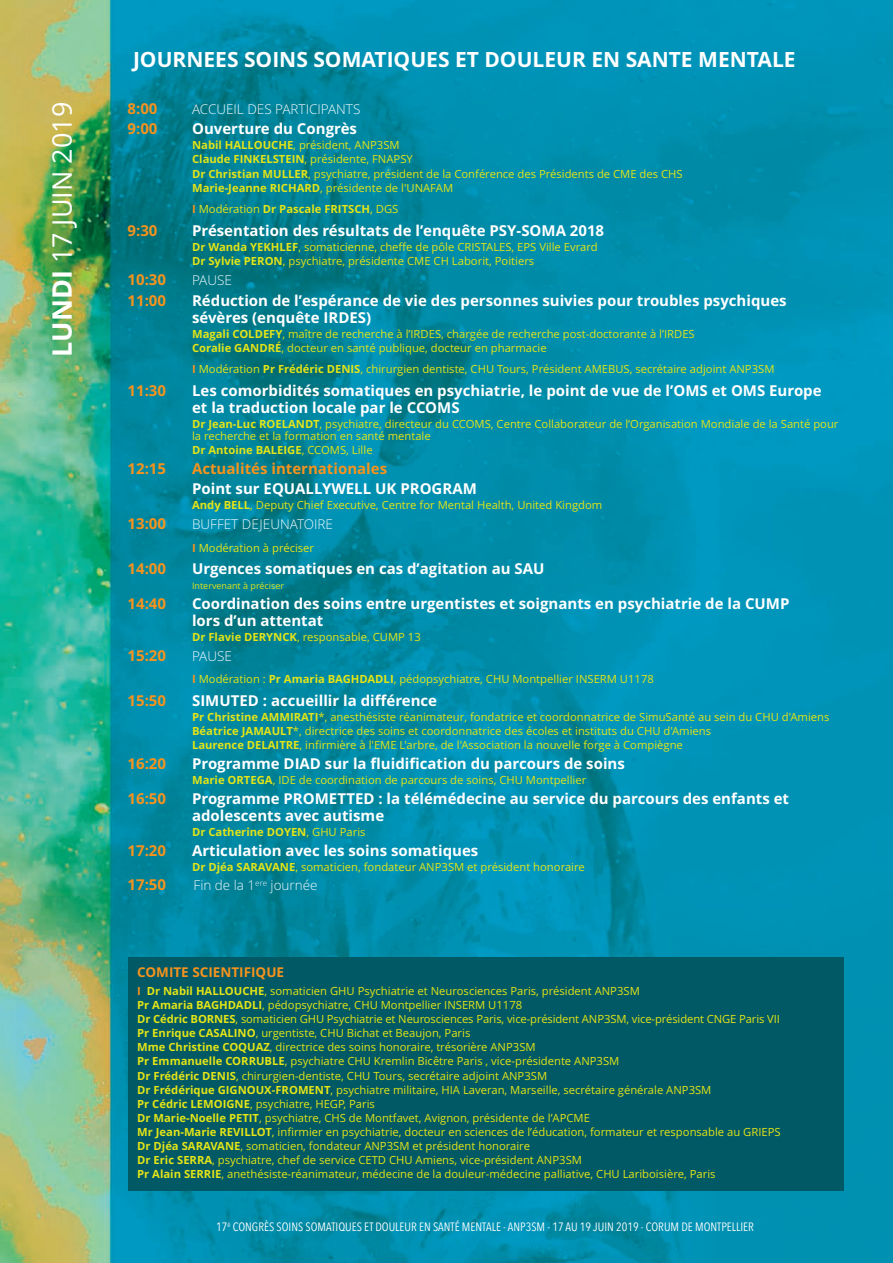
<style>
.page{position:relative;width:893px;height:1263px;background:#fff}
.page>*{position:absolute;margin:0;border:0;box-sizing:border-box;transform-origin:0 0}
.t1{font:27px "Open Sans";color:#fff}
.t2{font:700 21px "Open Sans";color:#fff}
.t3{font:700 15px/16.5px "Open Sans";color:#fff}
.t4{font:700 15px "Open Sans";color:#f7931d}
.t5{font:300 13.5px "Open Sans";color:#f0f9fd}
.t6{font:700 13.5px "Open Sans";color:#f7931d}
.t7{font:12px "Avenir Next Condensed";color:#fff}
.t8{font:11.25px/12px "Open Sans";color:#e4e417}
.t9{font:700 11.25px "Open Sans";color:#e4e417}
.t10{font:9px "Open Sans";color:#e4e417}
.s1{font-weight:700}
.s2{color:#f7931d}
.s3{font-weight:400}
.s4{font-weight:700;color:#f7931d}
</style>
<div class="page">
<img style="left:0;top:0;width:893px;height:1263px">
<div style="left:128px;top:957px;width:715px;height:234px;background:#005965"></div>
<p class="t1" style="left:51px;top:357px;width:256px;rotate:-90deg"><span class="s1">LUNDI</span> 17 JUIN 2019</p>
<p class="t2" style="left:133px;top:51px;width:664px">JOURNEES SOINS SOMATIQUES ET DOULEUR EN SANTE MENTALE</p>
<p class="t4" style="left:128px;top:102px;width:31px">8:00</p>
<p class="t5" style="left:192px;top:101px;width:170px">ACCUEIL DES PARTICIPANTS</p>
<p class="t4" style="left:128px;top:123px;width:31px">9:00</p>
<p class="t3" style="left:192px;top:122px;width:166px">Ouverture du Congrès</p>
<p class="t8" style="left:192px;top:140px;width:209px"><span class="s1">Nabil HALLOUCHE</span>, président, ANP3SM</p>
<p class="t8" style="left:192px;top:154px;width:222px"><span class="s1">Claude FINKELSTEIN</span>, présidente, FNAPSY</p>
<p class="t8" style="left:192px;top:169px;width:492px"><span class="s1">Dr Christian MULLER</span>, psychiatre, président de la Conférence des Présidents de CME des CHS</p>
<p class="t8" style="left:192px;top:183px;width:263px"><span class="s1">Marie-Jeanne RICHARD</span>, présidente de l'UNAFAM</p>
<p class="t9" style="left:192px;top:205px;width:208px"><span class="s2">I</span> <span class="s3">Modération</span> Dr Pascale FRITSCH<span class="s3">, DGS</span></p>
<p class="t4" style="left:128px;top:225px;width:31px">9:30</p>
<p class="t3" style="left:192px;top:224px;width:414px">Présentation des résultats de l’enquête PSY-SOMA 2018</p>
<p class="t8" style="left:192px;top:242px;width:407px"><span class="s1">Dr Wanda YEKHLEF</span>, somaticienne, cheffe de pôle CRISTALES, EPS Ville Evrard</p>
<p class="t8" style="left:192px;top:256px;width:344px"><span class="s1">Dr Sylvie PERON</span>, psychiatre, présidente CME CH Laborit, Poitiers</p>
<p class="t4" style="left:128px;top:274px;width:40px">10:30</p>
<p class="t5" style="left:192px;top:273px;width:41px">PAUSE</p>
<p class="t4" style="left:128px;top:295px;width:40px">11:00</p>
<p class="t3" style="left:192px;top:294px;width:596px">Réduction de l’espérance de vie des personnes suivies pour troubles psychiques sévères (enquête IRDES)</p>
<p class="t8" style="left:192px;top:329px;width:504px"><span class="s1">Magali COLDEFY</span>, maître de recherche à l’IRDES, chargée de recherche post-doctorante à l’IRDES</p>
<p class="t8" style="left:192px;top:343px;width:356px"><span class="s1">Coralie GANDRÉ</span>, docteur en santé publique, docteur en pharmacie</p>
<p class="t8" style="left:192px;top:365px;width:584px"><span class="s4">I</span> Modération <span class="s1">Pr Frédéric DENIS</span>, chirurgien dentiste, CHU Tours, Président AMEBUS, secrétaire adjoint ANP3SM</p>
<p class="t4" style="left:128px;top:385px;width:40px">11:30</p>
<p class="t3" style="left:192px;top:384px;width:631px">Les comorbidités somatiques en psychiatrie, le point de vue de l’OMS et OMS Europe et la traduction locale par le CCOMS</p>
<p class="t8" style="left:192px;top:419px;width:648px"><span class="s1">Dr Jean-Luc ROELANDT</span>, psychiatre, directeur du CCOMS, Centre Collaborateur de l’Organisation Mondiale de la Santé pour la recherche et la formation en santé mentale</p>
<p class="t9" style="left:192px;top:445px;width:182px">Dr Antoine BALEIGE<span class="s3">, CCOMS, Lille</span></p>
<p class="t4" style="left:128px;top:462px;width:40px">12:15</p>
<p class="t4" style="left:192px;top:462px;width:197px">Actualités internationales</p>
<p class="t3" style="left:192px;top:482px;width:286px">Point sur EQUALLYWELL UK PROGRAM</p>
<p class="t8" style="left:192px;top:500px;width:412px"><span class="s1">Andy BELL</span>, Deputy Chief Executive, Centre for Mental Health, United Kingdom</p>
<p class="t4" style="left:128px;top:517px;width:40px">13:00</p>
<p class="t5" style="left:192px;top:516px;width:142px">BUFFET DEJEUNATOIRE</p>
<p class="t8" style="left:192px;top:543px;width:124px"><span class="s4">I</span> Modération à préciser</p>
<p class="t4" style="left:128px;top:563px;width:40px">14:00</p>
<p class="t3" style="left:192px;top:562px;width:354px">Urgences somatiques en cas d’agitation au SAU</p>
<p class="t10" style="left:192px;top:582px;width:94px">Intervenant à préciser</p>
<p class="t4" style="left:128px;top:598px;width:40px">14:40</p>
<p class="t3" style="left:192px;top:597px;width:599px">Coordination des soins entre urgentistes et soignants en psychiatrie de la CUMP lors d’un attentat</p>
<p class="t8" style="left:192px;top:632px;width:230px"><span class="s1">Dr Flavie DERYNCK</span>, responsable, CUMP 13</p>
<p class="t4" style="left:128px;top:649px;width:40px">15:20</p>
<p class="t5" style="left:192px;top:648px;width:41px">PAUSE</p>
<p class="t8" style="left:192px;top:674px;width:463px"><span class="s4">I</span> Modération : <span class="s1">Pr Amaria BAGHDADLI</span>, pédopsychiatre, CHU Montpellier INSERM U1178</p>
<p class="t4" style="left:128px;top:695px;width:40px">15:50</p>
<p class="t3" style="left:192px;top:694px;width:247px">SIMUTED : accueillir la différence</p>
<p class="t8" style="left:192px;top:712px;width:639px"><span class="s1">Pr Christine AMMIRATI</span>*, anesthésiste réanimateur, fondatrice et coordonnatrice de SimuSanté au sein du CHU d'Amiens</p>
<p class="t8" style="left:192px;top:726px;width:520px"><span class="s1">Béatrice JAMAULT</span>*, directrice des soins et coordonnatrice des écoles et instituts du CHU d'Amiens</p>
<p class="t8" style="left:192px;top:740px;width:492px"><span class="s1">Laurence DELAITRE</span>, infirmière à l'EME L'arbre, de l'Association la nouvelle forge à Compiègne</p>
<p class="t4" style="left:128px;top:758px;width:40px">16:20</p>
<p class="t3" style="left:192px;top:757px;width:434px">Programme DIAD sur la fluidification du parcours de soins</p>
<p class="t8" style="left:192px;top:775px;width:396px"><span class="s1">Marie ORTEGA</span>, IDE de coordination de parcours de soins, CHU Montpellier</p>
<p class="t4" style="left:128px;top:793px;width:40px">16:50</p>
<p class="t3" style="left:192px;top:792px;width:599px">Programme PROMETTED : la télémédecine au service du parcours des enfants et adolescents avec autisme</p>
<p class="t9" style="left:192px;top:827px;width:175px">Dr Catherine DOYEN<span class="s3">, GHU Paris</span></p>
<p class="t4" style="left:128px;top:844px;width:40px">17:20</p>
<p class="t3" style="left:192px;top:843px;width:288px">Articulation avec les soins somatiques</p>
<p class="t8" style="left:192px;top:862px;width:394px"><span class="s1">Dr Djéa SARAVANE</span>, somaticien, fondateur ANP3SM et président honoraire</p>
<p class="t4" style="left:128px;top:879px;width:40px">17:50</p>
<p class="t5" style="left:194px;top:878px;width:126px">Fin de la 1<sup>ere</sup> journée</p>
<p class="t6" style="left:137px;top:966px;width:148px">COMITE SCIENTIFIQUE</p>
<p class="t8" style="left:137px;top:986px;width:504px"><span class="s4">I</span> <span class="s1">Dr Nabil HALLOUCHE</span>, somaticien GHU Psychiatrie et Neurosciences Paris, président ANP3SM</p>
<p class="t8" style="left:137px;top:1000px;width:386px"><span class="s1">Pr Amaria BAGHDADLI</span>, pédopsychiatre, CHU Montpellier INSERM U1178</p>
<p class="t8" style="left:137px;top:1014px;width:644px"><span class="s1">Dr Cédric BORNES</span>, somaticien GHU Psychiatrie et Neurosciences Paris, vice-président ANP3SM, vice-président CNGE Paris VII</p>
<p class="t8" style="left:137px;top:1028px;width:335px"><span class="s1">Pr Enrique CASALINO</span>, urgentiste, CHU Bichat et Beaujon, Paris</p>
<p class="t8" style="left:137px;top:1042px;width:400px"><span class="s1">Mme Christine COQUAZ</span>, directrice des soins honoraire, trésorière ANP3SM</p>
<p class="t8" style="left:137px;top:1056px;width:484px"><span class="s1">Pr Emmanuelle CORRUBLE</span>, psychiatre CHU Kremlin Bicêtre Paris , vice-présidente ANP3SM</p>
<p class="t8" style="left:137px;top:1070px;width:411px"><span class="s1">Dr Frédéric DENIS</span>, chirurgien-dentiste, CHU Tours, secrétaire adjoint ANP3SM</p>
<p class="t8" style="left:137px;top:1085px;width:576px"><span class="s1">Dr Frédérique GIGNOUX-FROMENT</span>, psychiatre militaire, HIA Laveran, Marseille, secrétaire générale ANP3SM</p>
<p class="t8" style="left:137px;top:1099px;width:239px"><span class="s1">Pr Cédric LEMOIGNE</span>, psychiatre, HEGP, Paris</p>
<p class="t8" style="left:137px;top:1113px;width:454px"><span class="s1">Dr Marie-Noelle PETIT</span>, psychiatre, CHS de Montfavet, Avignon, présidente de l’APCME</p>
<p class="t8" style="left:137px;top:1127px;width:645px"><span class="s1">Mr Jean-Marie REVILLOT</span>, infirmier en psychiatrie, docteur en sciences de l’éducation, formateur et responsable au GRIEPS</p>
<p class="t8" style="left:137px;top:1141px;width:394px"><span class="s1">Dr Djéa SARAVANE</span>, somaticien, fondateur ANP3SM et président honoraire</p>
<p class="t8" style="left:137px;top:1155px;width:446px"><span class="s1">Dr Eric SERRA</span>, psychiatre, chef de service CETD CHU Amiens, vice-président ANP3SM</p>
<p class="t8" style="left:137px;top:1169px;width:580px"><span class="s1">Pr Alain SERRIE</span>, anethésiste-réanimateur, médecine de la douleur-médecine palliative, CHU Lariboisière, Paris</p>
<p class="t7" style="left:216px;top:1219px;width:539px">17<sup>è</sup> CONGRÈS SOINS SOMATIQUES ET DOULEUR EN SANTÉ MENTALE - ANP3SM - 17 AU 19 JUIN 2019 - CORUM DE MONTPELLIER</p>
</div>
